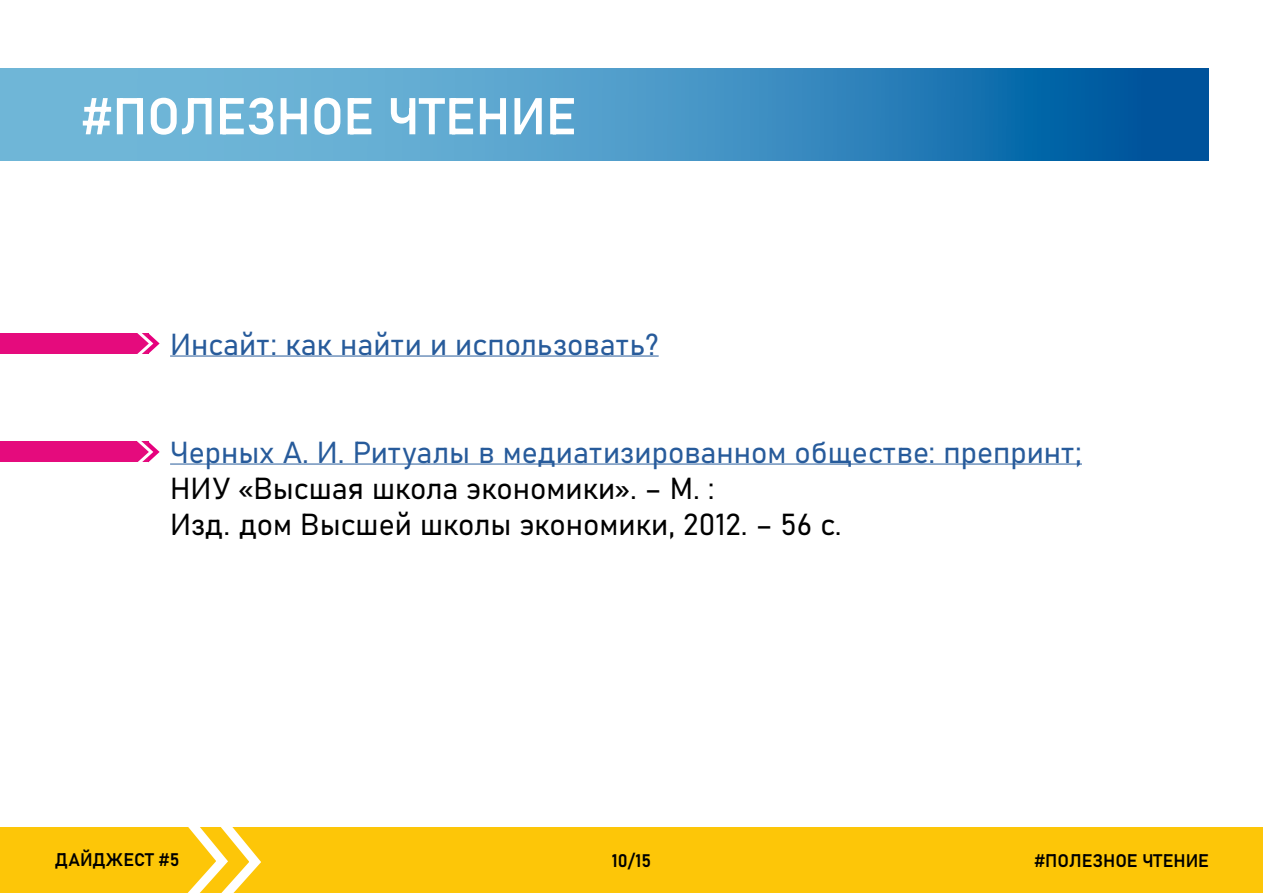
<style>
.page{position:relative;width:1263px;height:893px;background:#fff}
.page>*{position:absolute;margin:0;border:0;box-sizing:border-box;transform-origin:0 0}
.t1{font:51px "Bahnschrift";color:#fff}
.t2{font:30px "Bahnschrift";color:#275b9b}
.t3{font:30px/36px "Bahnschrift";color:#000}
.t4{font:18px "Bahnschrift";color:#000}
</style>
<div class="page">
<div style="left:0;top:827px;width:1263px;height:66px;background:#fdc608"></div>
<svg style="left:187px;top:827px;width:74px;height:66px"></svg>
<svg style="left:0;top:68px;width:1209px;height:92px;background:#4594c4"></svg>
<div style="left:0;top:333px;width:148px;height:21px;background:#e50b7d"></div>
<svg style="left:137px;top:333px;width:23px;height:21px"></svg>
<div style="left:0;top:441px;width:148px;height:21px;background:#e50b7d"></div>
<svg style="left:137px;top:441px;width:23px;height:22px"></svg>
<hr style="left:170px;top:356px;width:489px;height:1px;background:#275b9b">
<hr style="left:170px;top:464px;width:912px;height:1px;background:#275b9b">
<h1 class="t1" style="left:81px;top:78px;width:497px">#ПОЛЕЗНОЕ ЧТЕНИЕ</h1>
<p class="t2" style="left:170px;top:321px;width:490px">Инсайт: как найти и использовать?</p>
<p class="t2" style="left:170px;top:429px;width:913px">Черных А. И. Ритуалы в медиатизированном обществе: препринт;</p>
<p class="t3" style="left:170px;top:468px;width:673px">НИУ «Высшая школа экономики». – М. :<br>Изд. дом Высшей школы экономики, 2012. – 56 с.</p>
<p class="t4" style="left:55px;top:846px;width:126px">ДАЙДЖЕСТ #5</p>
<p class="t4" style="left:612px;top:847px;width:41px">10/15</p>
<p class="t4" style="left:1034px;top:847px;width:176px">#ПОЛЕЗНОЕ ЧТЕНИЕ</p>
</div>
